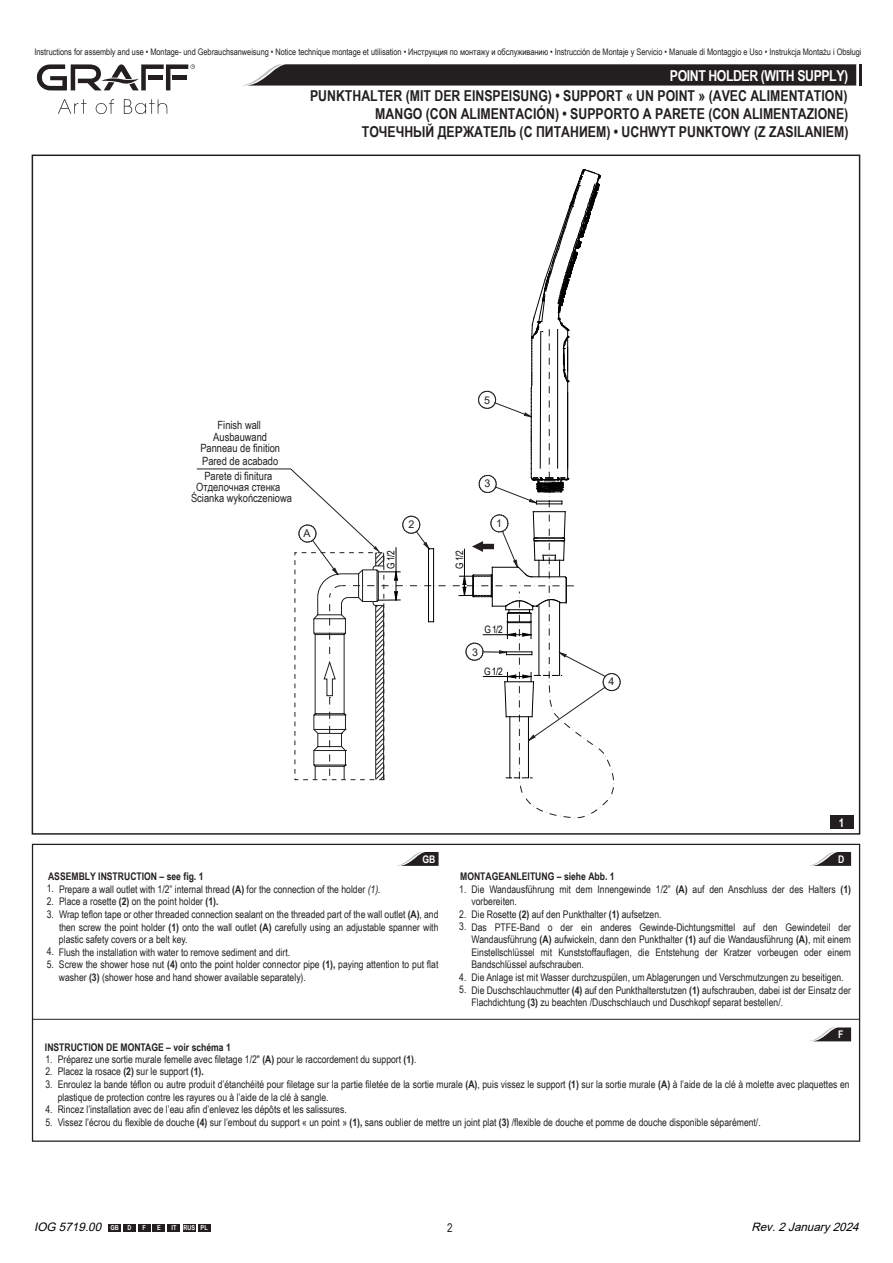
<style>
.page{position:relative;width:893px;height:1263px;background:#fff}
.page>*{position:absolute;margin:0;border:0;box-sizing:border-box;transform-origin:0 0}
.t1{font:700 15px/18px "Arial Narrow";color:#231f20;text-align:right}
.t2{font:700 15px "Arial Narrow";letter-spacing:-.025em;color:#fff}
.t3{font:12px "Arial Narrow";color:#231f20}
.t4{font:700 12px "Arial Narrow";color:#fff}
.t5{font:italic 11.7px "Arial";color:#000}
.t6{font:italic 11.55px "Arial";color:#000}
.t7{font:11.4px/12.6px "Arial Narrow";color:#231f20;text-align:center}
.t8{font:10.65px "Arial";color:#231f20}
.t9{font:10.5px/12.6px "Arial Narrow";color:#231f20}
.t10{font:700 10.5px "Arial Narrow";color:#231f20}
.t11{font:700 10.5px "Arial Narrow";color:#fff}
.t12{font:10.2px "Arial Narrow";color:#000001}
.t13{font:9px "Arial Narrow";color:#231f20}
.t14{font:700 6.75px "Arial Narrow";color:#fff}
.s1{font-weight:700}
.s2{font-style:italic}
.s3{font-family:"Arial Narrow";font-weight:700;font-style:normal;font-size:6.75px;color:#fff}
</style>
<div class="page">
<hr style="left:859px;top:64px;width:2px;height:22px;background:#231f20">
<svg style="left:243px;top:64px;width:613px;height:22px;background:#322e2f"></svg>
<div style="left:108px;top:1224px;width:13px;height:7px;background:#231f20"></div>
<div style="left:123px;top:1224px;width:13px;height:7px;background:#231f20"></div>
<div style="left:138px;top:1224px;width:13px;height:7px;background:#231f20"></div>
<div style="left:183px;top:1224px;width:12px;height:7px;background:#231f20"></div>
<div style="left:153px;top:1224px;width:12px;height:7px;background:#231f20"></div>
<div style="left:167px;top:1224px;width:13px;height:7px;background:#231f20"></div>
<div style="left:198px;top:1224px;width:12px;height:7px;background:#231f20"></div>
<div style="left:830px;top:815px;width:24px;height:14px;background:#231f20"></div>
<svg style="left:397px;top:852px;width:42px;height:14px"></svg>
<svg style="left:809px;top:852px;width:42px;height:14px"></svg>
<hr style="left:33px;top:1019px;width:827px;height:1px;background:#231f20">
<svg style="left:810px;top:1027px;width:41px;height:14px"></svg>
<svg style="left:124px;top:99px;width:43px;height:15px"></svg>
<svg style="left:96px;top:99px;width:18px;height:15px"></svg>
<svg style="left:58px;top:99px;width:29px;height:15px"></svg>
<svg style="left:36px;top:64px;width:159px;height:27px"></svg>
<svg style="left:196px;top:169px;width:425px;height:611px"></svg>
<p class="t13" style="left:34px;top:45px;width:829px">Instructions for assembly and use • Montage- und Gebrauchsanweisung • Notice technique montage et utilisation • Инcтрукция по монтажу и обслуживанию • Instrucción de Montaje y Servicio • Manuale di Montaggio e Uso • Instrukcja Montażu i Obsługi</p>
<h1 class="t2" style="left:670px;top:64px;width:180px">POINT HOLDER (WITH SUPPLY)</h1>
<h1 class="t1" style="left:310px;top:86px;width:540px">PUNKTHALTER (MIT DER EINSPEISUNG) • SUPPORT « UN POINT » (AVEC ALIMENTATION)<br>MANGO (CON ALIMENTACIÓN) • SUPPORTO A PARETE (CON ALIMENTAZIONE)<br>ТОЧЕЧНЫЙ ДЕРЖАТЕЛЬ (С ПИТАНИЕМ) • UCHWYT PUNKTOWY (Z ZASILANIEM)</h1>
<p class="t7" style="left:213px;top:418px;width:55px">Finish wall<br>Ausbauwand</p>
<p class="t7" style="left:200px;top:441px;width:81px">Panneau de finition</p>
<p class="t7" style="left:196px;top:480px;width:86px">Отделочная стенка</p>
<p class="t7" style="left:202px;top:452px;width:78px;line-height:15.3px;text-align:left">Pared de acabado<br>Parete di finitura</p>
<p class="t7" style="left:191px;top:491px;width:102px">Ścianka wykończeniowa</p>
<p class="t8" style="left:304px;top:526px;width:9px">A</p>
<p class="t12" style="left:384px;top:569px;width:20px;rotate:-90deg">G 1/2</p>
<p class="t8" style="left:408px;top:517px;width:7px">2</p>
<p class="t8" style="left:484px;top:393px;width:7px">5</p>
<p class="t12" style="left:452px;top:569px;width:20px;rotate:-90deg">G 1/2</p>
<p class="t8" style="left:485px;top:476px;width:7px">3</p>
<p class="t8" style="left:496px;top:516px;width:7px">1</p>
<p class="t12" style="left:484px;top:622px;width:20px">G 1/2</p>
<p class="t8" style="left:472px;top:644px;width:7px">3</p>
<p class="t12" style="left:484px;top:664px;width:20px">G 1/2</p>
<p class="t11" style="left:422px;top:851px;width:14px">GB</p>
<p class="t8" style="left:608px;top:674px;width:7px">4</p>
<p class="t10" style="left:48px;top:868px;width:157px">ASSEMBLY INSTRUCTION – see fig. 1</p>
<p class="t10" style="left:460px;top:868px;width:156px">MONTAGEANLEITUNG – siehe Abb. 1</p>
<p class="t4" style="left:839px;top:814px;width:7px">1</p>
<p class="t11" style="left:838px;top:851px;width:8px">D</p>
<p class="t9" style="left:47px;top:882px;width:9px;text-align:justify">1.<br>2.<br>3.</p>
<p class="t9" style="left:47px;top:945px;width:9px">4.<br>5.</p>
<p class="t9" style="left:59px;top:882px;width:381px">Prepare a wall outlet with 1/2” internal thread <span class="s1">(A)</span> for the connection of the holder <span class="s2">(1).<br></span>Place a rosette <span class="s1">(2)</span> on the point holder <span class="s1">(1).<br></span>Wrap teflon tape or other threaded connection sealant on the threaded part of the wall outlet <span class="s1">(A)</span>, and then screw the point holder <span class="s1">(1)</span> onto the wall outlet <span class="s1">(A)</span> carefully using an adjustable spanner with plastic safety covers or a belt key.<br>Flush the installation with water to remove sediment and dirt.<br>Screw the shower hose nut <span class="s1">(4)</span> onto the point holder connector pipe <span class="s1">(1),</span> paying attention to put flat washer <span class="s1">(3)</span> (shower hose and hand shower available separately).</p>
<p class="t9" style="left:459px;top:882px;width:9px">1.</p>
<p class="t9" style="left:459px;top:907px;width:9px">2.<br>3.</p>
<p class="t9" style="left:471px;top:882px;width:381px">Die Wandausführung mit dem Innengewinde 1/2” <span class="s1">(A)</span> auf den Anschluss der des Halters <span class="s1">(1) </span>vorbereiten.<br>Die Rosette <span class="s1">(2)</span> auf den Punkthalter <span class="s1">(1)</span> aufsetzen.<br>Das PTFE-Band o der ein anderes Gewinde-Dichtungsmittel auf den Gewindeteil der Wandausführung <span class="s1">(A)</span> aufwickeln, dann den Punkthalter <span class="s1">(1)</span> auf die Wandausführung <span class="s1">(A)</span>, mit einem Einstellschlüssel mit Kunststoffauflagen, die Entstehung der Kratzer vorbeugen oder einem Bandschlüssel aufschrauben.<br>Die Anlage ist mit Wasser durchzuspülen, um Ablagerungen und Verschmutzungen zu beseitigen.<br>Die Duschschlauchmutter <span class="s1">(4)</span> auf den Punkthalterstutzen <span class="s1">(1)</span> aufschrauben, dabei ist der Einsatz der Flachdichtung <span class="s1">(3)</span> zu beachten /Duschschlauch und Duschkopf separat bestellen/.</p>
<p class="t9" style="left:459px;top:970px;width:9px">4.<br>5.</p>
<p class="t11" style="left:838px;top:1026px;width:7px">F</p>
<p class="t9" style="left:58px;top:1052px;width:793px">Préparez une sortie murale femelle avec filetage 1/2" <span class="s1">(A)</span> pour le raccordement du support <span class="s1">(1)</span>.<br>Placez la rosace <span class="s1">(2)</span> sur le support <span class="s1">(1).<br></span>Enroulez la bande téflon ou autre produit d’étanchéité pour filetage sur la partie filetée de la sortie murale <span class="s1">(A)</span>, puis vissez le support <span class="s1">(1)</span> sur la sortie murale <span class="s1">(A)</span> à l’aide de la clé à molette avec plaquettes en plastique de protection contre les rayures ou à l’aide de la clé à sangle.<br>Rincez l’installation avec de l’eau afin d’enlevez les dépôts et les salissures.<br>Vissez l’écrou du flexible de douche <span class="s1">(4)</span> sur l’embout du support « un point » <span class="s1">(1),</span> sans oublier de mettre un joint plat <span class="s1">(3)</span> /flexible de douche et pomme de douche disponible séparément/.</p>
<p class="t10" style="left:45px;top:1039px;width:187px">INSTRUCTION DE MONTAGE – voir schéma 1</p>
<p class="t9" style="left:45px;top:1052px;width:9px;text-align:justify">1.<br>2.<br>3.</p>
<p class="t9" style="left:45px;top:1102px;width:9px">4.<br>5.</p>
<p class="t5" style="left:34px;top:1219px;width:86px">IOG 5719.00 <span class="s3">G B</span></p>
<p class="t14" style="left:127px;top:1222px;width:5px">D</p>
<p class="t14" style="left:143px;top:1222px;width:5px">F</p>
<p class="t14" style="left:157px;top:1222px;width:5px">E</p>
<p class="t14" style="left:172px;top:1222px;width:38px">IT RUS PL</p>
<p class="t3" style="left:447px;top:1219px;width:7px">2</p>
<p class="t6" style="left:751px;top:1219px;width:113px">Rev.2January2024</p>
</div>
